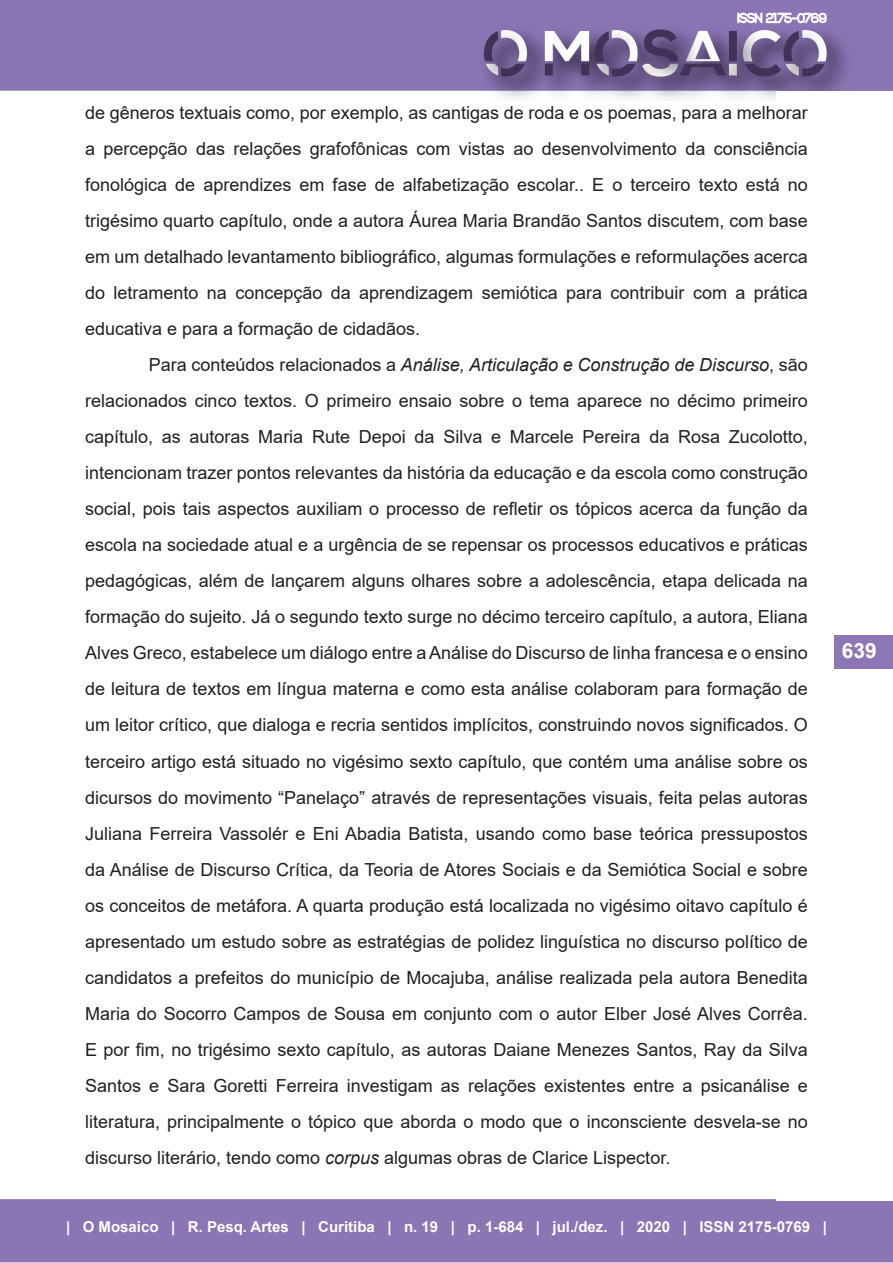
<style>
.page{position:relative;width:893px;height:1263px;background:#fff}
.page>*{position:absolute;margin:0;border:0;box-sizing:border-box;transform-origin:0 0}
.t1{font:700 21px "Arial";color:#fff}
.Corpo{font:18px/36px "Arial";color:#231f20;text-align:justify}
.t2{font:700 15px "Arial";color:#fff}
.s1{font-style:italic}
</style>
<div class="page">
<img style="left:0;top:0;width:893px;height:1263px">
<div style="left:777px;top:92px;width:116px;height:1109px;background:#fff"></div>
<div style="left:834px;top:635px;width:59px;height:33px;background:#8d76b5"></div>
<p class="Corpo" style="left:85px;top:95px;width:724px">de gêneros textuais como, por exemplo, as cantigas de roda e os poemas, para a melhorar a percepção das relações grafofônicas com vistas ao desenvolvimento da consciência fonológica de aprendizes em fase de alfabetização escolar.. E o terceiro texto está no trigésimo quarto capítulo, onde a autora Áurea Maria Brandão Santos discutem, com base em um detalhado levantamento bibliográfico, algumas formulações e reformulações acerca do letramento na concepção da aprendizagem semiótica para contribuir com a prática educativa e para a formação de cidadãos.</p>
<p class="Corpo" style="left:85px;top:347px;width:724px;text-indent:64px">Para conteúdos relacionados a <span class="s1">Análise, Articulação e Construção de Discurso</span>, são relacionados cinco textos. O primeiro ensaio sobre o tema aparece no décimo primeiro capítulo, as autoras Maria Rute Depoi da Silva e Marcele Pereira da Rosa Zucolotto, intencionam trazer pontos relevantes da história da educação e da escola como construção social, pois tais aspectos auxiliam o processo de refletir os tópicos acerca da função da escola na sociedade atual e a urgência de se repensar os processos educativos e práticas pedagógicas, além de lançarem alguns olhares sobre a adolescência, etapa delicada na formação do sujeito. Já o segundo texto surge no décimo terceiro capítulo, a autora, Eliana Alves Greco, estabelece um diálogo entre a Análise do Discurso de linha francesa e o ensino de leitura de textos em língua materna e como esta análise colaboram para formação de um leitor crítico, que dialoga e recria sentidos implícitos, construindo novos significados. O terceiro artigo está situado no vigésimo sexto capítulo, que contém uma análise sobre os dicursos do movimento “Panelaço” através de representações visuais, feita pelas autoras Juliana Ferreira Vassolér e Eni Abadia Batista, usando como base teórica pressupostos da Análise de Discurso Crítica, da Teoria de Atores Sociais e da Semiótica Social e sobre os conceitos de metáfora. A quarta produção está localizada no vigésimo oitavo capítulo é apresentado um estudo sobre as estratégias de polidez linguística no discurso político de candidatos a prefeitos do município de Mocajuba, análise realizada pela autora Benedita Maria do Socorro Campos de Sousa em conjunto com o autor Elber José Alves Corrêa.<br>E por fim, no trigésimo sexto capítulo, as autoras Daiane Menezes Santos, Ray da Silva Santos e Sara Goretti Ferreira investigam as relações existentes entre a psicanálise e literatura, principalmente o tópico que aborda o modo que o inconsciente desvela-se no discurso literário, tendo como <span class="s1">corpus</span> algumas obras de Clarice Lispector.</p>
<p class="t1" style="left:842px;top:636px;width:37px">639</p>
<p class="t2" style="left:66px;top:1216px;width:762px">| O Mosaico | R. Pesq. Artes | Curitiba | n. 19 | p. 1-684 | jul./dez. | 2020 | ISSN 2175-0769 |</p>
</div>
